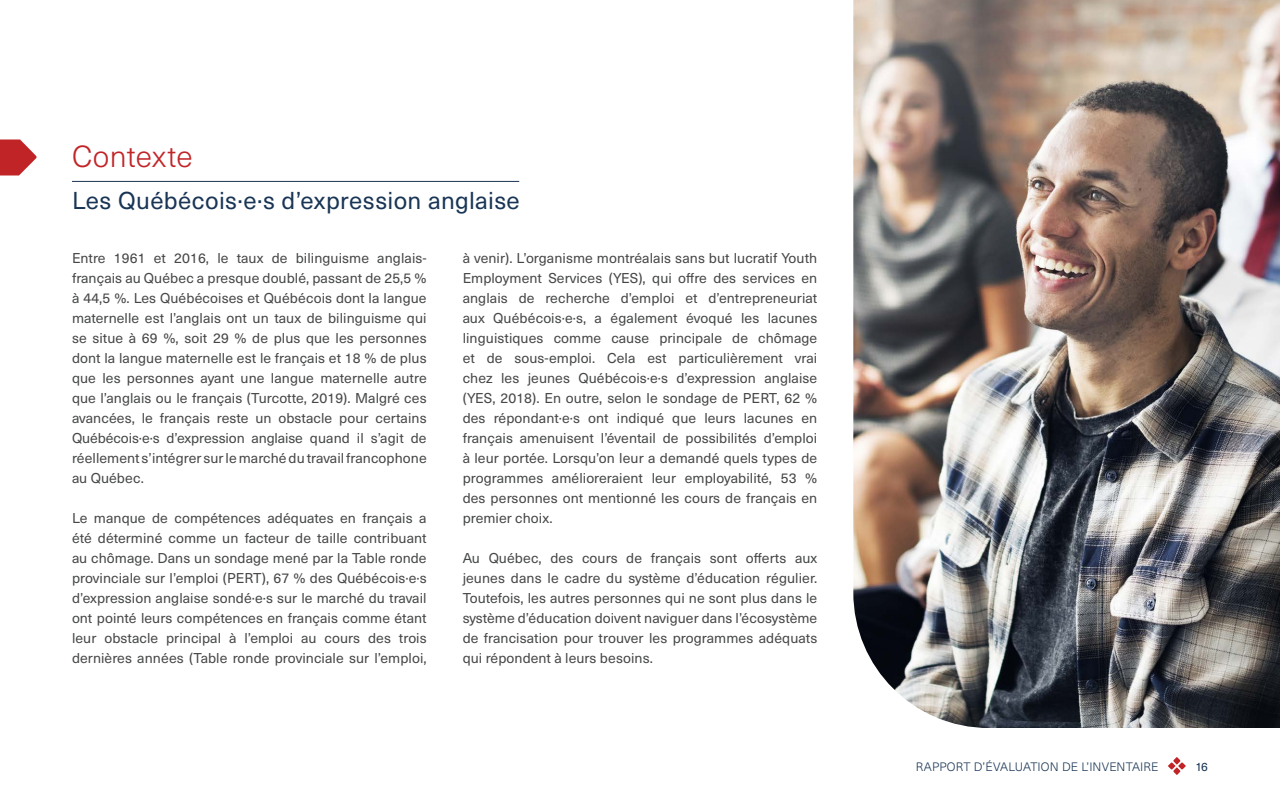
<style>
.page{position:relative;width:1280px;height:800px;background:#fff}
.page>*{position:absolute;margin:0;border:0;box-sizing:border-box;transform-origin:0 0}
.t1{font:300 30px "Neue Haas Unica W1 G";letter-spacing:.005em;color:#c12427}
.t2{font:24px "Neue Haas Unica W1 G";letter-spacing:.015em;color:#193555}
.t3{font:14px/20px "Neue Haas Unica W1 G";letter-spacing:.005em;color:#454646;text-align:justify}
.t4{font:300 12px "Neue Haas Unica W1 G";letter-spacing:.01em;color:#193555}
.t5{font:12px "Neue Haas Unica W1 G";color:#193555}
</style>
<div class="page">
<img style="left:853px;top:0;width:427px;height:728px">
<svg style="left:1168px;top:757px;width:18px;height:18px"></svg>
<svg style="left:0;top:140px;width:37px;height:36px"></svg>
<hr style="left:72px;top:181px;width:447px;height:1px;background:#193555">
<p class="t1" style="left:72px;top:134px;width:122px">Contexte</p>
<p class="t2" style="left:72px;top:183px;width:449px">Les Québécois·e·s d’expression anglaise</p>
<p class="t3" style="left:72px;top:247px;width:356px">Entre 1961 et 2016, le taux de bilinguisme anglais&shy;français au Québec a presque doublé, passant de 25,5 % à 44,5 %. Les Québécoises et Québécois dont la langue maternelle est l’anglais ont un taux de bilinguisme qui se situe à 69 %, soit 29 % de plus que les personnes dont la langue maternelle est le français et 18 % de plus que les personnes ayant une langue maternelle autre que l’anglais ou le français (Turcotte, 2019). Malgré ces avancées, le français reste un obstacle pour certains Québécois·e·s d’expression anglaise quand il s’agit de réellement s’intégrer sur le marché du travail francophone au Québec.</p>
<p class="t3" style="left:72px;top:507px;width:356px">Le manque de compétences adéquates en français a été déterminé comme un facteur de taille contribuant au chômage. Dans un sondage mené par la Table ronde provinciale sur l’emploi (PERT), 67 % des Québécois·e·s d’expression anglaise sondé·e·s sur le marché du travail ont pointé leurs compétences en français comme étant leur obstacle principal à l’emploi au cours des trois dernières années (Table ronde provinciale sur l’emploi,</p>
<p class="t3" style="left:463px;top:247px;width:356px">à venir). L’organisme montréalais sans but lucratif Youth Employment Services (YES), qui offre des services en anglais de recherche d’emploi et d’entrepreneuriat aux Québécois·e·s, a également évoqué les lacunes linguistiques comme cause principale de chômage et de sous-emploi. Cela est particulièrement vrai chez les jeunes Québécois·e·s d’expression anglaise (YES, 2018). En outre, selon le sondage de PERT, 62 % des répondant·e·s ont indiqué que leurs lacunes en français amenuisent l’éventail de possibilités d’emploi à leur portée. Lorsqu’on leur a demandé quels types de programmes amélioreraient leur employabilité, 53 % des personnes ont mentionné les cours de français en premier choix.</p>
<p class="t3" style="left:463px;top:547px;width:356px">Au Québec, des cours de français sont offerts aux jeunes dans le cadre du système d’éducation régulier.<br>Toutefois, les autres personnes qui ne sont plus dans le système d’éducation doivent naviguer dans l’écosystème de francisation pour trouver les programmes adéquats qui répondent à leurs besoins.</p>
<p class="t4" style="left:916px;top:758px;width:244px">RAPPORT D’ÉVALUATION DE L’INVENTAIRE</p>
<p class="t5" style="left:1195px;top:758px;width:14px">16</p>
</div>
